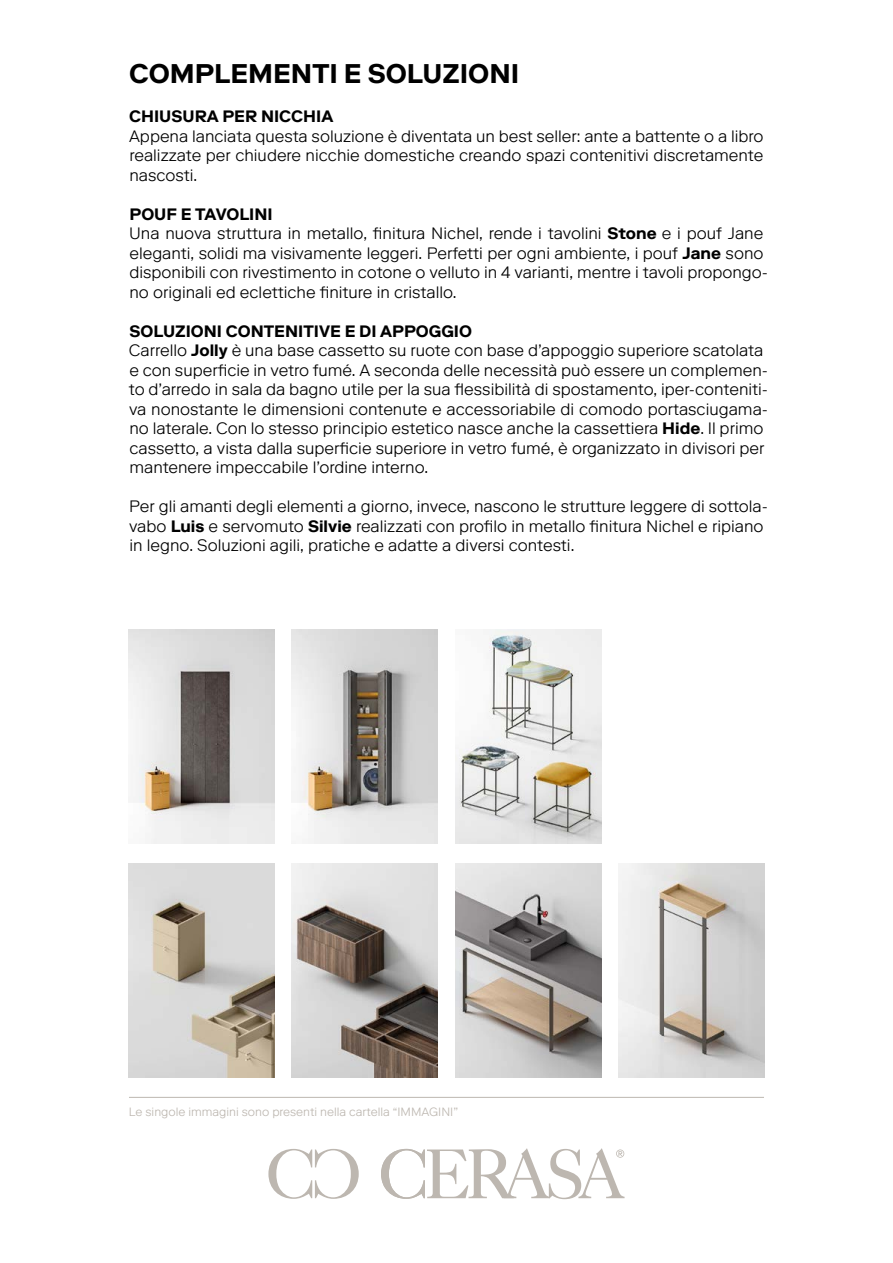
<style>
.page{position:relative;width:893px;height:1263px;background:#fff}
.page>*{position:absolute;margin:0;border:0;box-sizing:border-box;transform-origin:0 0}
.t1{font:700 27px "Riforma";color:#000}
.t2{font:300 16.5px/19.5px "Riforma";color:#000}
.t3{font:700 16.5px "Riforma";color:#000}
.t4{font:300 12px "Riforma";color:#bdb7b0}
.s1{font-weight:700}
</style>
<div class="page">
<svg style="left:381px;top:1148px;width:243px;height:51px"></svg>
<svg style="left:268px;top:1149px;width:91px;height:50px"></svg>
<hr style="left:129px;top:1097px;width:635px;height:1px;background:#bdb7b0">
<img style="left:455px;top:629px;width:146px;height:215px">
<img style="left:129px;top:629px;width:146px;height:215px">
<img style="left:129px;top:863px;width:146px;height:215px">
<img style="left:292px;top:629px;width:146px;height:215px">
<img style="left:292px;top:863px;width:146px;height:215px">
<img style="left:618px;top:863px;width:146px;height:215px">
<img style="left:455px;top:863px;width:146px;height:215px">
<h1 class="t1" style="left:129px;top:56px;width:392px">COMPLEMENTI E SOLUZIONI</h1>
<p class="t3" style="left:129px;top:106px;width:206px">CHIUSURA PER NICCHIA</p>
<p class="t2" style="left:129px;top:126px;width:636px;text-align:justify">Appena lanciata questa soluzione è diventata un best seller: ante a battente o a libro realizzate per chiudere nicchie domestiche creando spazi contenitivi discretamente nascosti.</p>
<p class="t2" style="left:129px;top:204px;width:640px"><span class="s1">POUF E TAVOLINI<br></span>Una nuova struttura in metallo, finitura Nichel, rende i tavolini <span class="s1">Stone</span> e i pouf Jane eleganti, solidi ma visivamente leggeri. Perfetti per ogni ambiente, i pouf <span class="s1">Jane</span> sono disponibili con rivestimento in cotone o velluto in 4 varianti, mentre i tavoli propongo&shy;no originali ed eclettiche finiture in cristallo.</p>
<p class="t2" style="left:129px;top:321px;width:641px"><span class="s1">SOLUZIONI CONTENITIVE E DI APPOGGIO<br></span>Carrello <span class="s1">Jolly</span> è una base cassetto su ruote con base d’appoggio superiore scatolata e con superficie in vetro fumé. A seconda delle necessità può essere un complemen&shy;to d’arredo in sala da bagno utile per la sua flessibilità di spostamento, iper-conteniti&shy;va nonostante le dimensioni contenute e accessoriabile di comodo portasciugama&shy;no laterale. Con lo stesso principio estetico nasce anche la cassettiera <span class="s1">Hide</span>. Il primo cassetto, a vista dalla superficie superiore in vetro fumé, è organizzato in divisori per mantenere impeccabile l’ordine interno.</p>
<p class="t2" style="left:129px;top:497px;width:640px">Per gli amanti degli elementi a giorno, invece, nascono le strutture leggere di sottola&shy;vabo <span class="s1">Luis</span> e servomuto <span class="s1">Silvie</span> realizzati con profilo in metallo finitura Nichel e ripiano in legno. Soluzioni agili, pratiche e adatte a diversi contesti.</p>
<p class="t4" style="left:129px;top:1104px;width:331px">Le singole immagini sono presenti nella cartella “IMMAGINI”</p>
</div>
